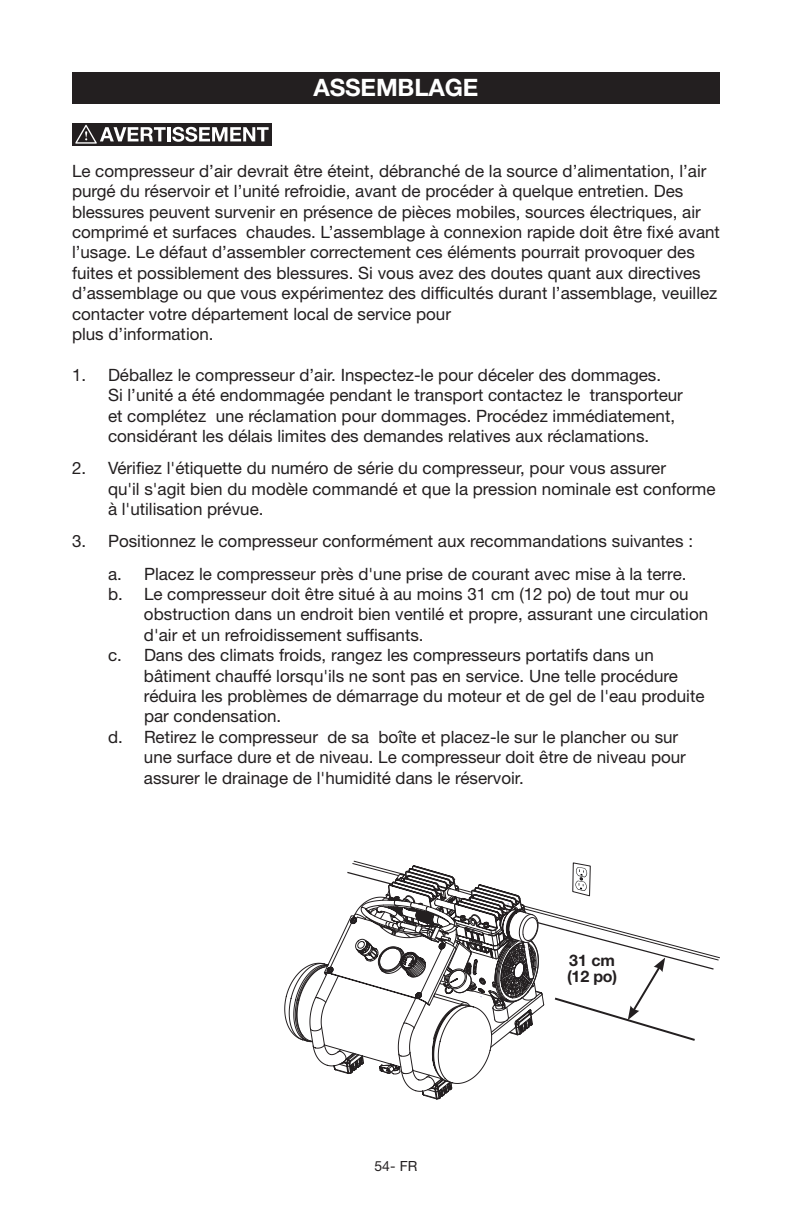
<style>
.page{position:relative;width:792px;height:1224px;background:#fff}
.page>*{position:absolute;margin:0;border:0;box-sizing:border-box;transform-origin:0 0}
._00-Section_Headline{font:700 24px "Helvetica Neue LT Std";letter-spacing:-.005em;color:#fff}
.t1{font:17px/20.4px "Helvetica Neue LT Std";color:#231f20}
.t2{font:700 16px "Helvetica Neue LT Std";letter-spacing:-.005em;color:#231f20}
.t3{font:14px "Helvetica Neue LT Std";color:#231f20}
</style>
<div class="page">
<svg style="left:284px;top:861px;width:436px;height:238px"></svg>
<div style="left:72px;top:72px;width:648px;height:32px;background:#231f20"></div>
<div style="left:72px;top:123px;width:199px;height:23px;background:#231f20"></div>
<svg style="left:75px;top:125px;width:91px;height:19px"></svg>
<hr style="left:167px;top:127px;width:3px;height:14px;background:#fff">
<svg style="left:172px;top:127px;width:97px;height:15px"></svg>
<p class="_00-Section_Headline" style="left:313px;top:73px;width:167px">ASSEMBLAGE</p>
<p class="t1" style="left:72px;top:160px;width:649px">Le compresseur d’air devrait être éteint, débranché de la source d’alimentation, l’air purgé du réservoir et l’unité refroidie, avant de procéder à quelque entretien. Des blessures peuvent survenir en présence de pièces mobiles, sources électriques, air comprimé et surfaces chaudes. L’assemblage à connexion rapide doit être fixé avant l’usage. Le défaut d’assembler correctement ces éléments pourrait provoquer des fuites et possiblement des blessures. Si vous avez des doutes quant aux directives d’assemblage ou que vous expérimentez des difficultés durant l’assemblage, veuillez contacter votre département local de service pour<br>plus d’information.</p>
<p class="t1" style="left:108px;top:364px;width:576px;text-indent:-36px">1. Déballez le compresseur d’air. Inspectez-le pour déceler des dommages.<br>Si l’unité a été endommagée pendant le transport contactez le transporteur et complétez une réclamation pour dommages. Procédez immédiatement, considérant les délais limites des demandes relatives aux réclamations.</p>
<p class="t1" style="left:108px;top:458px;width:609px;text-indent:-36px">2. Vérifiez l'étiquette du numéro de série du compresseur, pour vous assurer<br>qu'il s'agit bien du modèle commandé et que la pression nominale est conforme à l'utilisation prévue.</p>
<p class="t1" style="left:72px;top:531px;width:623px">3. Positionnez le compresseur conformément aux recommandations suivantes :</p>
<p class="t1" style="left:108px;top:563px;width:580px">a. Placez le compresseur près d'une prise de courant avec mise à la terre.</p>
<p class="t1" style="left:144px;top:584px;width:566px;text-indent:-36px">b. Le compresseur doit être situé à au moins 31 cm (12 po) de tout mur ou obstruction dans un endroit bien ventilé et propre, assurant une circulation d'air et un refroidissement suffisants.</p>
<p class="t1" style="left:108px;top:645px;width:547px">c. Dans des climats froids, rangez les compresseurs portatifs dans un</p>
<p class="t1" style="left:144px;top:665px;width:536px">bâtiment chauffé lorsqu'ils ne sont pas en service. Une telle procédure</p>
<p class="t1" style="left:144px;top:686px;width:562px">réduira les problèmes de démarrage du moteur et de gel de l'eau produite par condensation.</p>
<p class="t1" style="left:144px;top:726px;width:543px;text-indent:-36px">d. Retirez le compresseur de sa boîte et placez-le sur le plancher ou sur une surface dure et de niveau. Le compresseur doit être de niveau pour assurer le drainage de l'humidité dans le réservoir.</p>
<p class="t3" style="left:375px;top:1158px;width:44px">54- FR</p>
<p class="t2" style="left:569px;top:950px;width:47px">31 cm</p>
<p class="t2" style="left:567px;top:966px;width:52px">(12 po)</p>
</div>
